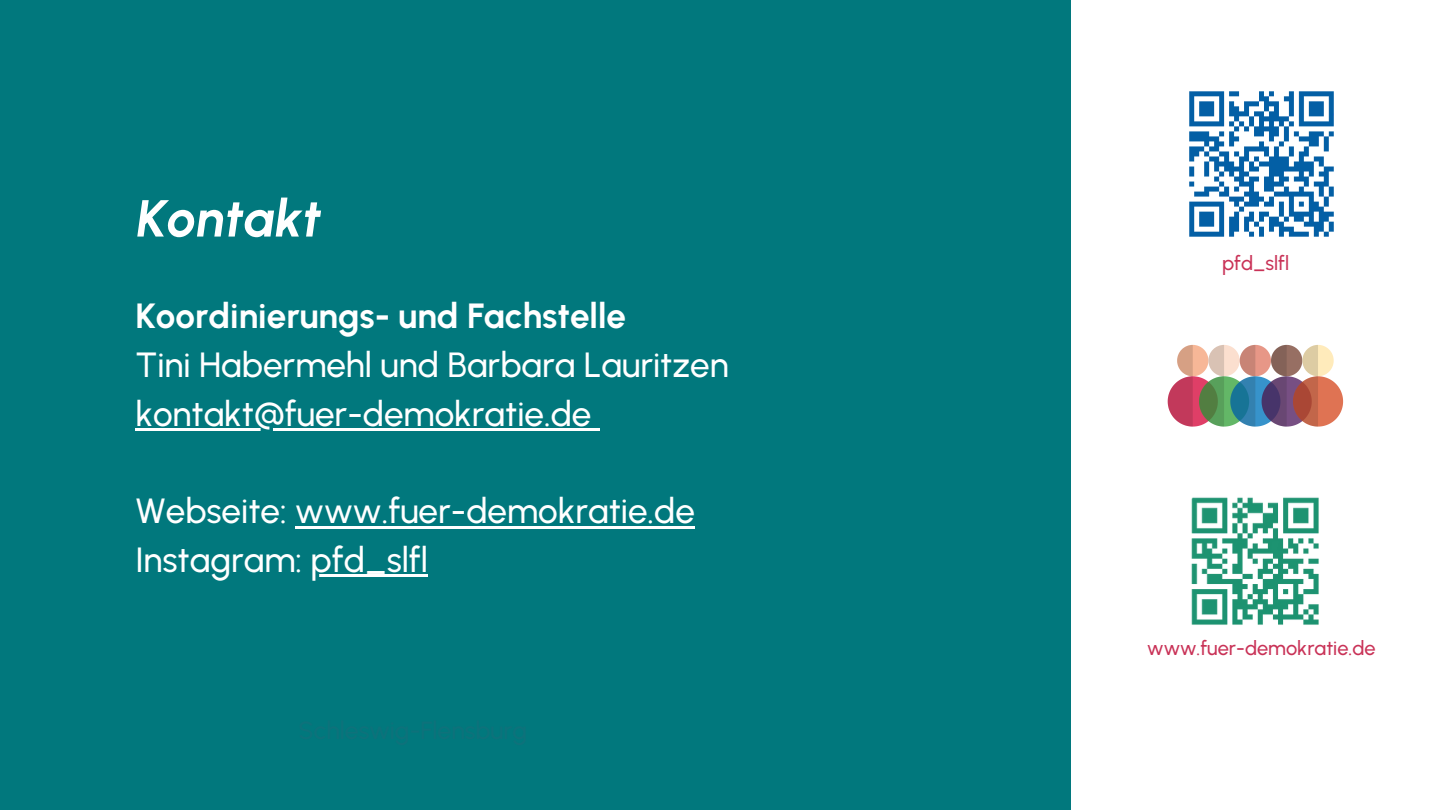
<style>
.page{position:relative;width:1440px;height:810px;background:#01787d}
.page>*{position:absolute;margin:0;border:0;box-sizing:border-box;transform-origin:0 0}
.t1{font:italic 700 52px "Urbanist";color:#fff}
.t2{font:500 35px/48.8px "Urbanist";color:#fff}
.t3{font:500 20px "Urbanist";color:#c93257}
.s1{font-weight:700}
</style>
<div class="page">
<div style="left:1071px;top:0;width:369px;height:810px;background:#fff"></div>
<svg style="left:1168px;top:344px;width:175px;height:83px"></svg>
<img style="left:1189px;top:91px;width:145px;height:146px">
<img style="left:1191px;top:497px;width:128px;height:128px">
<hr style="left:135px;top:428px;width:457px;height:3px;background:#fff">
<svg style="left:592px;top:428px;width:8px;height:3px"></svg>
<hr style="left:295px;top:526px;width:400px;height:3px;background:#fff">
<hr style="left:311px;top:574px;width:117px;height:3px;background:#fff">
<p class="t1" style="left:137px;top:187px;width:186px">Kontakt</p>
<p class="t2" style="left:135px;top:292px;width:595px"><span class="s1">Koordinierungs- und Fachstelle<br></span>Tini Habermehl und Barbara Lauritzen</p>
<p class="t2" style="left:135px;top:389px;width:458px">kontakt@fuer-demokratie.de</p>
<p class="t2" style="left:135px;top:487px;width:561px">Webseite: www.fuer-demokratie.de<br>Instagram: pfd_slfl</p>
<p class="t3" style="left:1222px;top:251px;width:69px">pfd_slfl</p>
<h3 class="t3" style="left:1147px;top:636px;width:230px">www.fuer-demokratie.de</h3>
</div>
